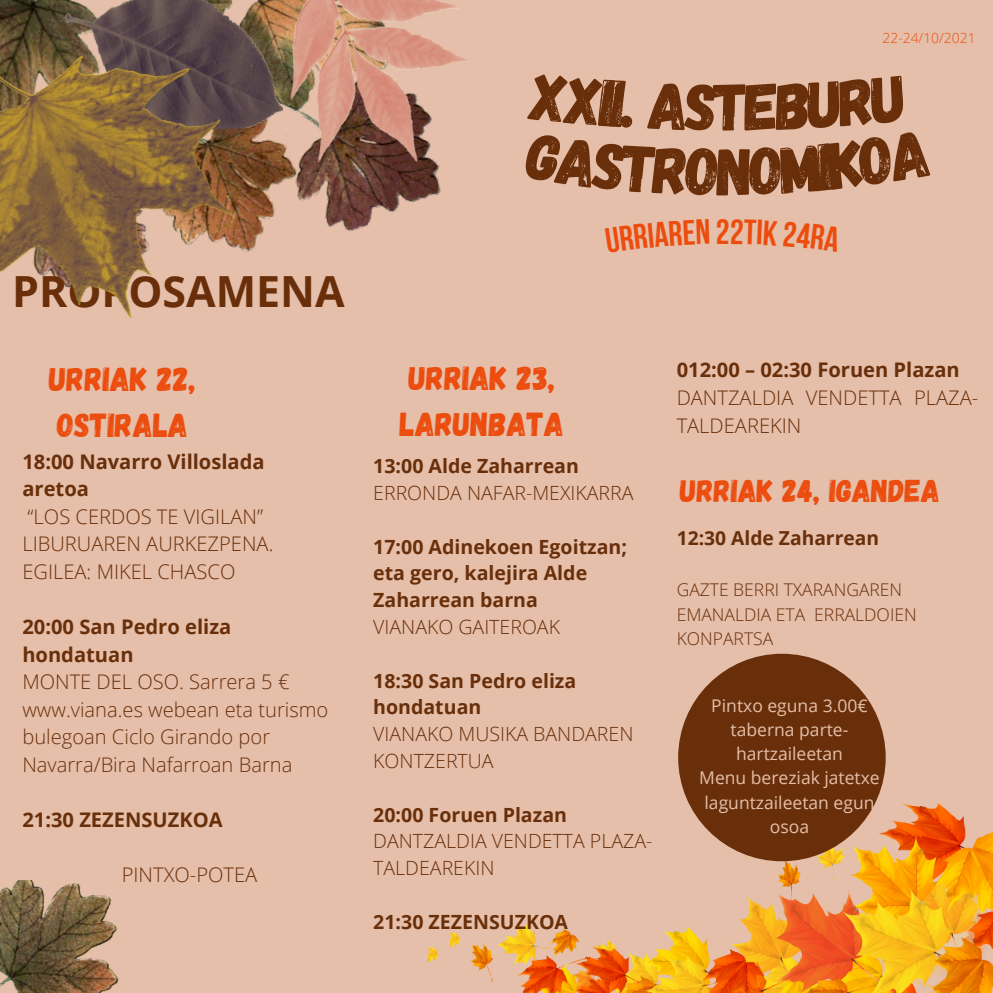
<style>
.page{position:relative;width:993px;height:993px;background:#fff}
.page>*{position:absolute;margin:0;border:0;box-sizing:border-box;transform-origin:0 0}
.t1{font:66.5px "Gagalin";color:#692f0b}
.t2{font:700 42.88px "Open Sans";color:#692f0b}
.t3{font:700 35px "Bebas Neue";color:#ec4d0f}
.t4{font:33.25px/45.9px "Gagalin";color:#ec4d0f}
.t5{font:31.5px "Gagalin";color:#ec4d0f}
.t6{font:300 20.12px/27.6px "Open Sans";color:#692f0b}
.t7{font:700 20.12px/27.6px "Open Sans";color:#692f0b}
.t8{font:700 19.51px/26.8px "Open Sans";color:#692f0b}
.t9{font:300 19.51px/26.8px "Open Sans";color:#692f0b}
.t10{font:700 19.25px "Open Sans";color:#692f0b}
.t11{font:17.5px/24.3px "Open Sans";color:#e5bfa9;text-align:center}
.t12{font:300 17.5px/24.3px "Open Sans";color:#692f0b}
.t13{font:300 13.83px "Open Sans";color:#ec4d0f}
</style>
<div class="page">
<div style="left:0;top:0;width:992px;height:992px;background:#e5bfa9"></div>
<img style="left:427px;top:803px;width:565px;height:189px">
<img style="left:325px;top:203px;width:75px;height:28px">
<img style="left:280px;top:0;width:188px;height:203px">
<img style="left:0;top:0;width:280px;height:318px">
<img style="left:0;top:880px;width:119px;height:112px">
<div style="left:678px;top:653px;width:207px;height:208px;background:#692f0b;border-radius:50%"></div>
<p class="t1" style="left:713px;top:64px;width:37px">T</p>
<p class="t13" style="left:882px;top:28px;width:94px">22-24/10/2021</p>
<p class="t2" style="left:12px;top:261px;width:334px">PROPOSAMENA</p>
<p class="t4" style="left:49px;top:354px;width:148px">URRIAK 22,<br>OSTIRALA</p>
<p class="t7" style="left:22px;top:447px;width:244px">18:00 Navarro Villoslada aretoa</p>
<p class="t6" style="left:22px;top:502px;width:252px">“LOS CERDOS TE VIGILAN”<br>LIBURUAREN AURKEZPENA.<br>EGILEA: MIKEL CHASCO</p>
<p class="t7" style="left:22px;top:612px;width:210px">20:00 San Pedro eliza hondatuan</p>
<p class="t6" style="left:22px;top:667px;width:307px">MONTE DEL OSO. Sarrera 5 € www.viana.es webean eta turismo bulegoan Ciclo Girando por<br>Navarra/Bira Nafarroan Barna</p>
<p class="t7" style="left:22px;top:805px;width:202px">21:30 ZEZENSUZKOA</p>
<p class="t6" style="left:122px;top:860px;width:137px">PINTXO-POTEA</p>
<p class="t3" style="left:715px;top:217px;width:15px">2</p>
<p class="t4" style="left:400px;top:353px;width:166px">URRIAK 23,<br>LARUNBATA</p>
<p class="t8" style="left:373px;top:452px;width:207px">13:00 Alde Zaharrean</p>
<p class="t9" style="left:373px;top:479px;width:262px">ERRONDA NAFAR-MEXIKARRA</p>
<p class="t8" style="left:373px;top:532px;width:255px">17:00 Adinekoen Egoitzan; eta gero, kalejira Alde<br>Zaharrean barna</p>
<p class="t9" style="left:373px;top:613px;width:188px">VIANAKO GAITEROAK</p>
<p class="t8" style="left:373px;top:666px;width:204px">18:30 San Pedro eliza hondatuan</p>
<p class="t9" style="left:373px;top:720px;width:261px">VIANAKO MUSIKA BANDAREN<br>KONTZERTUA</p>
<p class="t8" style="left:373px;top:800px;width:195px">20:00 Foruen Plazan</p>
<p class="t9" style="left:373px;top:827px;width:281px">DANTZALDIA VENDETTA PLAZA-<br>TALDEAREKIN</p>
<p class="t8" style="left:373px;top:907px;width:196px">21:30 ZEZENSUZKOA</p>
<p class="t7" style="left:676px;top:356px;width:284px">012:00 – 02:30 Foruen Plazan</p>
<p class="t6" style="left:676px;top:383px;width:303px">DANTZALDIA VENDETTA PLAZA-<br>TALDEAREKIN</p>
<p class="t5" style="left:680px;top:470px;width:261px">URRIAK 24, IGANDEA</p>
<p class="t10" style="left:676px;top:524px;width:204px">12:30 Alde Zaharrean</p>
<p class="t12" style="left:676px;top:577px;width:241px">GAZTE BERRI TXARANGAREN<br>EMANALDIA ETA ERRALDOIEN<br>KONPARTSA</p>
<p class="t11" style="left:711px;top:692px;width:158px">Pintxo eguna 3.00€ taberna parte&shy;hartzaileetan</p>
<p class="t11" style="left:699px;top:765px;width:182px">Menu bereziak jatetxe laguntzaileetan egun osoa</p>
</div>
